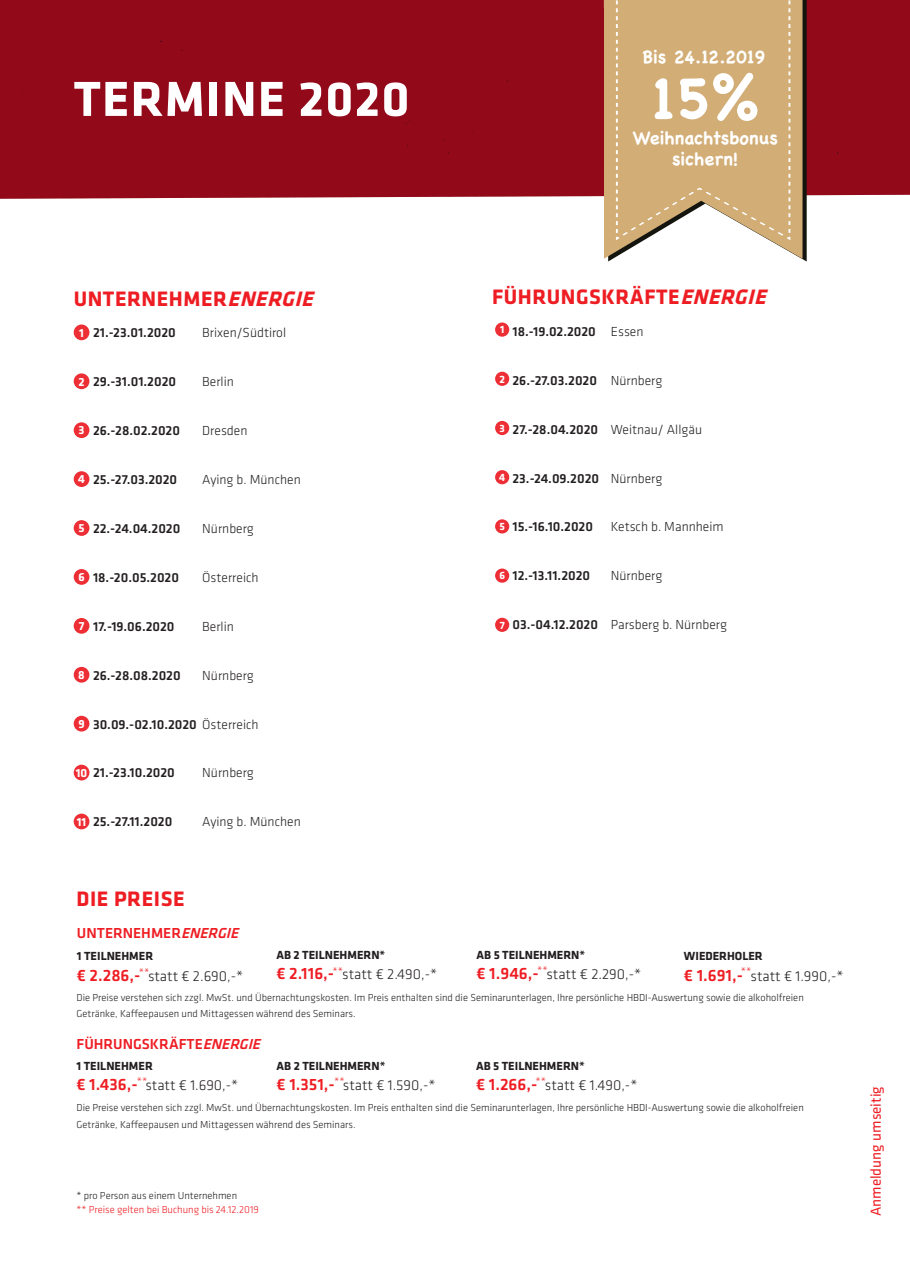
<style>
.page{position:relative;width:910px;height:1272px;background:#fff}
.page>*{position:absolute;margin:0;border:0;box-sizing:border-box;transform-origin:0 0}
.t1{font:700 57px "Chalkboard";color:#fff}
.t2{font:700 51px "Klavika";letter-spacing:.025em;color:#fff}
.t3{font:700 21.6px "Klavika";letter-spacing:.025em;color:#ee1d23}
.t4{font:700 18px/21px "Chalkboard";color:#fff;text-align:center}
.t5{font:500 15px "Klavika";color:#ee1d23}
.t6{font:15px "Klavika";color:#ee1d23}
.t7{font:300 14.85px "Klavika";color:#231f20}
.t8{font:500 13.65px "Klavika";color:#231f20}
.t9{font:300 13.65px "Klavika";color:#231f20}
.t10{font:700 12.15px "Klavika";color:#231f20}
.t11{font:700 12.15px "Klavika";color:#fff}
.t12{font:300 11.1px "Klavika";color:#ee1d23}
.t13{font:700 10.95px "Klavika";color:#fff}
.t14{font:300 10.5px/16.2px "Klavika";color:#231f20}
.t15{font:300 10.5px "Klavika";color:#ee1d23}
.s1{font-style:italic}
.s2{font-weight:300}
.s3{font-weight:500;font-size:17.1px;color:#ee1d23}
</style>
<div class="page">
<div style="left:0;top:0;width:910px;height:199px;background:#92091a"></div>
<div style="left:74px;top:324px;width:15px;height:16px;background:#ed2e35;border-radius:50%"></div>
<div style="left:74px;top:373px;width:15px;height:16px;background:#ed2e35;border-radius:50%"></div>
<div style="left:74px;top:422px;width:15px;height:16px;background:#ed2e35;border-radius:50%"></div>
<div style="left:74px;top:471px;width:15px;height:16px;background:#ed2e35;border-radius:50%"></div>
<div style="left:74px;top:520px;width:15px;height:16px;background:#ed2e35;border-radius:50%"></div>
<div style="left:74px;top:569px;width:15px;height:16px;background:#ed2e35;border-radius:50%"></div>
<div style="left:74px;top:618px;width:15px;height:15px;background:#ed2e35;border-radius:50%"></div>
<div style="left:74px;top:667px;width:15px;height:15px;background:#ed2e35;border-radius:50%"></div>
<div style="left:74px;top:715px;width:15px;height:16px;background:#ed2e35;border-radius:50%"></div>
<div style="left:74px;top:764px;width:15px;height:16px;background:#ed2e35;border-radius:50%"></div>
<div style="left:74px;top:813px;width:15px;height:16px;background:#ed2e35;border-radius:50%"></div>
<div style="left:495px;top:617px;width:14px;height:15px;background:#ed2e35;border-radius:50%"></div>
<div style="left:495px;top:322px;width:14px;height:15px;background:#ed2e35;border-radius:50%"></div>
<div style="left:495px;top:372px;width:14px;height:14px;background:#ed2e35;border-radius:50%"></div>
<div style="left:495px;top:421px;width:14px;height:14px;background:#ed2e35;border-radius:50%"></div>
<div style="left:495px;top:470px;width:14px;height:14px;background:#ed2e35;border-radius:50%"></div>
<div style="left:495px;top:519px;width:14px;height:14px;background:#ed2e35;border-radius:50%"></div>
<div style="left:495px;top:568px;width:14px;height:14px;background:#ed2e35;border-radius:50%"></div>
<svg style="left:604px;top:0;width:249px;height:259px"></svg>
<svg style="left:616px;top:0;width:174px;height:240px;background:#d3b17e"></svg>
<h2 class="t2" style="left:74px;top:62px;width:337px">TERMINE 2020</h2>
<h3 class="t4" style="left:642px;top:46px;width:125px">Bis 24.12.2019</h3>
<h1 class="t1" style="left:652px;top:65px;width:109px">15%</h1>
<h3 class="t4" style="left:633px;top:127px;width:146px">Weihnachtsbonus sichern!</h3>
<h3 class="t3" style="left:74px;top:283px;width:248px">UNTERNEHMER<span class="s1">ENERGIE</span></h3>
<h3 class="t8" style="left:93px;top:323px;width:84px">21.-23.01.2020</h3>
<h3 class="t8" style="left:93px;top:372px;width:85px">29.-31.01.2020</h3>
<h3 class="t8" style="left:93px;top:421px;width:89px">26.-28.02.2020</h3>
<h3 class="t8" style="left:93px;top:470px;width:86px">25.-27.03.2020</h3>
<h3 class="t8" style="left:93px;top:519px;width:89px">22.-24.04.2020</h3>
<h3 class="t8" style="left:93px;top:568px;width:88px">18.-20.05.2020</h3>
<h3 class="t8" style="left:93px;top:617px;width:83px">17.-19.06.2020</h3>
<h3 class="t8" style="left:93px;top:666px;width:89px">26.-28.08.2020</h3>
<h3 class="t8" style="left:93px;top:714px;width:167px">30.09.-02.10.2020 <span class="s2">Österreich</span></h3>
<h3 class="t8" style="left:93px;top:763px;width:83px">21.-23.10.2020</h3>
<h3 class="t8" style="left:93px;top:812px;width:81px">25.-27.11.2020</h3>
<h3 class="t9" style="left:202px;top:324px;width:85px">Brixen/Südtirol</h3>
<h3 class="t9" style="left:202px;top:373px;width:33px">Berlin</h3>
<h3 class="t9" style="left:202px;top:422px;width:47px">Dresden</h3>
<h3 class="t9" style="left:202px;top:471px;width:100px">Aying b. München</h3>
<h3 class="t9" style="left:202px;top:520px;width:53px">Nürnberg</h3>
<h3 class="t9" style="left:202px;top:569px;width:58px">Österreich</h3>
<h3 class="t9" style="left:202px;top:618px;width:33px">Berlin</h3>
<h3 class="t9" style="left:202px;top:667px;width:53px">Nürnberg</h3>
<p class="t11" style="left:79px;top:324px;width:6px">1</p>
<p class="t11" style="left:78px;top:372px;width:8px">2</p>
<p class="t11" style="left:79px;top:421px;width:7px">3</p>
<p class="t11" style="left:78px;top:470px;width:8px">4</p>
<p class="t11" style="left:79px;top:519px;width:8px">5</p>
<p class="t11" style="left:78px;top:568px;width:8px">6</p>
<p class="t11" style="left:79px;top:617px;width:7px">7</p>
<p class="t11" style="left:78px;top:666px;width:8px">8</p>
<p class="t11" style="left:78px;top:715px;width:8px">9</p>
<h3 class="t9" style="left:202px;top:764px;width:53px">Nürnberg</h3>
<h3 class="t9" style="left:202px;top:813px;width:100px">Aying b. München</h3>
<p class="t11" style="left:76px;top:764px;width:13px">10</p>
<p class="t11" style="left:77px;top:812px;width:11px">11</p>
<h3 class="t3" style="left:77px;top:883px;width:110px">DIE PREISE</h3>
<h3 class="t5" style="left:77px;top:922px;width:168px">UNTERNEHMER<span class="s1">ENERGIE</span></h3>
<p class="t10" style="left:77px;top:947px;width:78px">1 TEILNEHMER</p>
<h3 class="t7" style="left:77px;top:966px;width:168px"><span class="s3">€ 2.286,-</span> statt € 2.690,-*</h3>
<p class="t12" style="left:139px;top:965px;width:12px">**</p>
<p class="t10" style="left:276px;top:945px;width:110px">AB 2 TEILNEHMERN*</p>
<h3 class="t7" style="left:276px;top:965px;width:162px"><span class="s3">€ 2.116,-</span> statt € 2.490,-*</h3>
<p class="t12" style="left:333px;top:965px;width:12px">**</p>
<h3 class="t3" style="left:492px;top:281px;width:282px">FÜHRUNGSKRÄFTE<span class="s1">ENERGIE</span></h3>
<p class="t13" style="left:500px;top:322px;width:6px">1</p>
<h3 class="t8" style="left:512px;top:322px;width:85px">18.-19.02.2020</h3>
<h3 class="t8" style="left:512px;top:371px;width:86px">26.-27.03.2020</h3>
<h3 class="t8" style="left:512px;top:420px;width:87px">27.-28.04.2020</h3>
<h3 class="t8" style="left:512px;top:469px;width:88px">23.-24.09.2020</h3>
<h3 class="t8" style="left:512px;top:517px;width:82px">15.-16.10.2020</h3>
<h3 class="t8" style="left:512px;top:566px;width:79px">12.-13.11.2020</h3>
<h3 class="t8" style="left:512px;top:615px;width:87px">03.-04.12.2020</h3>
<p class="t13" style="left:499px;top:371px;width:7px">2</p>
<p class="t13" style="left:499px;top:420px;width:7px">3</p>
<p class="t13" style="left:499px;top:469px;width:8px">4</p>
<p class="t13" style="left:499px;top:518px;width:7px">5</p>
<p class="t13" style="left:499px;top:568px;width:7px">6</p>
<p class="t13" style="left:500px;top:617px;width:7px">7</p>
<h3 class="t9" style="left:611px;top:323px;width:34px">Essen</h3>
<h3 class="t9" style="left:611px;top:372px;width:53px">Nürnberg</h3>
<h3 class="t9" style="left:611px;top:421px;width:93px">Weitnau/ Allgäu</h3>
<h3 class="t9" style="left:611px;top:470px;width:53px">Nürnberg</h3>
<h3 class="t9" style="left:611px;top:518px;width:114px">Ketsch b. Mannheim</h3>
<h3 class="t9" style="left:611px;top:567px;width:53px">Nürnberg</h3>
<h3 class="t9" style="left:611px;top:616px;width:118px">Parsberg b. Nürnberg</h3>
<p class="t10" style="left:476px;top:945px;width:110px">AB 5 TEILNEHMERN*</p>
<h3 class="t7" style="left:476px;top:965px;width:166px"><span class="s3">€ 1.946,-</span> statt € 2.290,-*</h3>
<p class="t12" style="left:537px;top:963px;width:12px">**</p>
<p class="t10" style="left:684px;top:947px;width:80px">WIEDERHOLER</p>
<h3 class="t7" style="left:684px;top:966px;width:161px"><span class="s3">€ 1.691,-</span> statt € 1.990,-*</h3>
<p class="t12" style="left:741px;top:964px;width:12px">**</p>
<p class="t14" style="left:77px;top:988px;width:729px">Die Preise verstehen sich zzgl. MwSt. und Übernachtungskosten. Im Preis enthalten sind die Seminarunterlagen, Ihre persönliche HBDI-Auswertung sowie die alkoholfreien<br>Getränke, Kaffeepausen und Mittagessen während des Seminars.</p>
<h3 class="t5" style="left:77px;top:1033px;width:190px">FÜHRUNGSKRÄFTE<span class="s1">ENERGIE</span></h3>
<p class="t10" style="left:77px;top:1056px;width:78px">1 TEILNEHMER</p>
<h3 class="t7" style="left:77px;top:1076px;width:163px"><span class="s3">€ 1.436,-</span> statt € 1.690,-*</h3>
<p class="t12" style="left:137px;top:1074px;width:12px">**</p>
<p class="t10" style="left:277px;top:1056px;width:110px">AB 2 TEILNEHMERN*</p>
<h3 class="t7" style="left:277px;top:1076px;width:160px"><span class="s3">€ 1.351,-</span> statt € 1.590,-*</h3>
<p class="t12" style="left:334px;top:1074px;width:12px">**</p>
<p class="t10" style="left:476px;top:1056px;width:110px">AB 5 TEILNEHMERN*</p>
<h3 class="t7" style="left:476px;top:1076px;width:163px"><span class="s3">€ 1.266,-</span> statt € 1.490,-*</h3>
<p class="t12" style="left:536px;top:1074px;width:12px">**</p>
<p class="t14" style="left:77px;top:1099px;width:729px">Die Preise verstehen sich zzgl. MwSt. und Übernachtungskosten. Im Preis enthalten sind die Seminarunterlagen, Ihre persönliche HBDI-Auswertung sowie die alkoholfreien<br>Getränke, Kaffeepausen und Mittagessen während des Seminars.</p>
<p class="t14" style="left:77px;top:1186px;width:162px">* pro Person aus einem Unternehmen</p>
<p class="t15" style="left:77px;top:1203px;width:184px">** Preise gelten bei Buchung bis 24.12.2019</p>
<h3 class="t6" style="left:866px;top:1216px;width:131px;rotate:-90deg">Anmeldung umseitig</h3>
</div>
